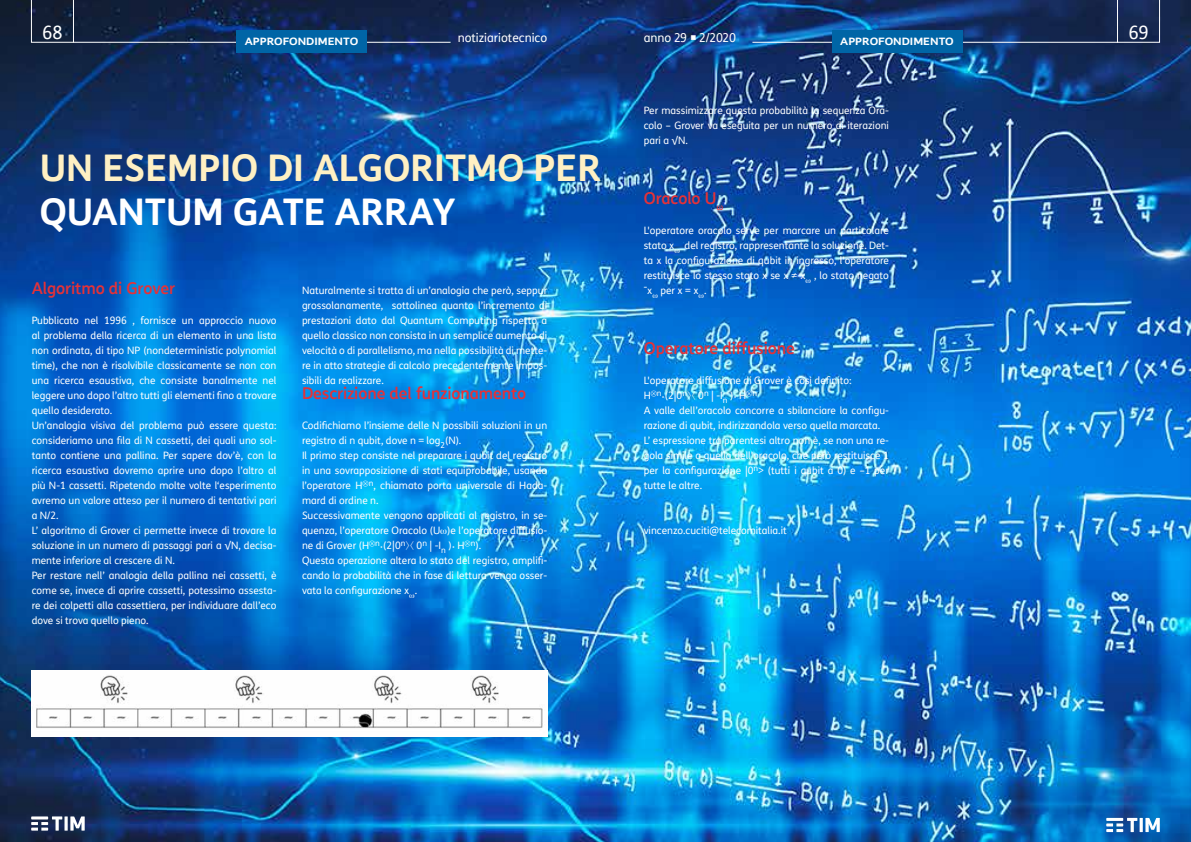
<style>
.page{position:relative;width:1191px;height:842px;background:#fff}
.page>*{position:absolute;margin:0;border:0;box-sizing:border-box;transform-origin:0 0}
.t1{font:700 36px "TIM Sans";color:#fff0c3}
.t2{font:700 36px "TIM Sans";color:#fff}
.t3{font:18px "TIM Sans";color:#fff}
.t4{font:500 16px "TIM Sans";letter-spacing:-.01em;color:#e53138}
.t5{font:12px "TIM Sans";color:#fff}
.t6{font:10px/15px "TIM Sans";color:#fff}
.t7{font:700 10px "TIM Sans";color:#fff;scale:1.14 1}
</style>
<div class="page">
<img style="left:0;top:0;width:1191px;height:842px">
<img style="left:32px;top:670px;width:515px;height:67px">
<svg style="left:31px;top:0;width:43px;height:43px;background:#212d43"></svg>
<svg style="left:1117px;top:0;width:42px;height:43px;background:#21325b"></svg>
<hr style="left:73px;top:42px;width:377px;height:1px;background:#fff">
<hr style="left:752px;top:42px;width:365px;height:1px;background:#fff">
<div style="left:236px;top:30px;width:131px;height:23px;background:#0065a6"></div>
<div style="left:831px;top:30px;width:131px;height:23px;background:#0065a6"></div>
<svg style="left:1106px;top:818px;width:53px;height:14px"></svg>
<svg style="left:31px;top:816px;width:54px;height:15px"></svg>
<svg style="left:440px;top:530px;width:7px;height:4px"></svg>
<svg style="left:409px;top:594px;width:5px;height:4px"></svg>
<svg style="left:717px;top:205px;width:6px;height:5px"></svg>
<svg style="left:674px;top:249px;width:5px;height:4px"></svg>
<svg style="left:806px;top:279px;width:4px;height:4px"></svg>
<svg style="left:652px;top:294px;width:5px;height:4px"></svg>
<svg style="left:699px;top:294px;width:5px;height:4px"></svg>
<h2 class="t3" style="left:42px;top:20px;width:22px">68</h2>
<p class="t5" style="left:458px;top:30px;width:91px">notiziariotecnico</p>
<p class="t5" style="left:643px;top:29px;width:94px">anno 29 ○ 2/2020</p>
<h2 class="t3" style="left:1128px;top:20px;width:21px">69</h2>
<p class="t7" style="left:245px;top:34px;width:101px">APPROFONDIMENTO</p>
<p class="t7" style="left:840px;top:34px;width:101px">APPROFONDIMENTO</p>
<h1 class="t1" style="left:40px;top:140px;width:563px">UN ESEMPIO DI ALGORITMO PER</h1>
<h1 class="t2" style="left:40px;top:184px;width:417px">QUANTUM GATE ARRAY</h1>
<h3 class="t4" style="left:32px;top:277px;width:145px">Algoritmo di Grover</h3>
<p class="t6" style="left:32px;top:313px;width:246px">Pubblicato nel 1996 , fornisce un approccio nuovo al problema della ricerca di un elemento in una lista non ordinata, di tipo NP (nondeterministic polynomial time), che non è risolvibile classicamente se non con una ricerca esaustiva, che consiste banalmente nel leggere uno dopo l’altro tutti gli elementi fino a trovare quello desiderato.<br>Un’analogia visiva del problema può essere questa: consideriamo una fila di N cassetti, dei quali uno sol&shy;tanto contiene una pallina. Per sapere dov’è, con la ricerca esaustiva dovremo aprire uno dopo l’altro al più N-1 cassetti. Ripetendo molte volte l‘esperimento avremo un valore atteso per il numero di tentativi pari a N/2.<br>L’ algoritmo di Grover ci permette invece di trovare la soluzione in un numero di passaggi pari a √N, decisa&shy;mente inferiore al crescere di N.<br>Per restare nell’ analogia della pallina nei cassetti, è come se, invece di aprire cassetti, potessimo assesta&shy;re dei colpetti alla cassettiera, per individuare dall’eco dove si trova quello pieno.</p>
<p class="t6" style="left:302px;top:283px;width:247px;text-align:justify">Naturalmente si tratta di un’analogia che però, seppur grossolanamente, sottolinea quanto l’incremento di prestazioni dato dal Quantum Computing rispetto a quello classico non consista in un semplice aumento di velocità o di parallelismo, ma nella possibilità di mette&shy;re in atto strategie di calcolo precedentemente impos&shy;sibili da realizzare.</p>
<h3 class="t4" style="left:302px;top:382px;width:226px">Descrizione del funzionamento</h3>
<p class="t6" style="left:302px;top:418px;width:247px">Codifichiamo l’insieme delle N possibili soluzioni in un registro di n qubit, dove n = log<sub>2</sub>(N).<br>Il primo step consiste nel preparare i qubit del registro in una sovrapposizione di stati equiprobabile, usando l’operatore H⊗<sup>n</sup>, chiamato porta universale di Hada&shy;mard di ordine n.<br>Successivamente vengono applicati al registro, in se&shy;quenza, l’operatore Oracolo (U )e l’operatore diffusio&shy;ne di Grover (H⊗<sup>n</sup>∙(2|0<sup>n</sup>〉〈 0<sup>n</sup> | -I<sub>n</sub> )∙ H⊗<sup>n</sup>).<br>Questa operazione altera lo stato del registro, amplifi&shy;cando la probabilità che in fase di lettura venga osser&shy;vata la configurazione x .</p>
<p class="t6" style="left:643px;top:103px;width:247px;text-align:justify">Per massimizzare questa probabilità la sequenza Ora&shy;colo – Grover va eseguita per un numero di iterazioni pari a √N.</p>
<h3 class="t4" style="left:643px;top:187px;width:74px">Oracolo U</h3>
<p class="t6" style="left:643px;top:223px;width:247px;text-align:justify">L'operatore oracolo serve per marcare un particolare stato x del registro, rappresentante la soluzione. Det&shy;ta x la configurazione di qubit in ingresso, l'operatore restituisce lo stesso stato x se x ≠ x , lo stato negato ¯x per x = x .</p>
<h3 class="t4" style="left:643px;top:337px;width:153px">Operatore diffusione</h3>
<p class="t6" style="left:643px;top:373px;width:247px">L'operatore diffusione di Grover è così definito:<br>H⊗<sup>n</sup>∙(2|0<sup>n</sup>〉〈 0<sup>n</sup> | -I<sub>n</sub> )∙ H⊗<sup>n<br></sup>A valle dell’oracolo concorre a sbilanciare la configu&shy;razione di qubit, indirizzandola verso quella marcata.<br>L’ espressione tra parentesi altro non è, se non una re&shy;gola simile a quella dell’oracolo, che però restituisce 1 per la configurazione |0<sup>n</sup>&gt; (tutti i qubit a 0) e –1 per tutte le altre.</p>
<p class="t6" style="left:643px;top:523px;width:145px">vincenzo.cuciti@telecomitalia.it</p>
</div>
